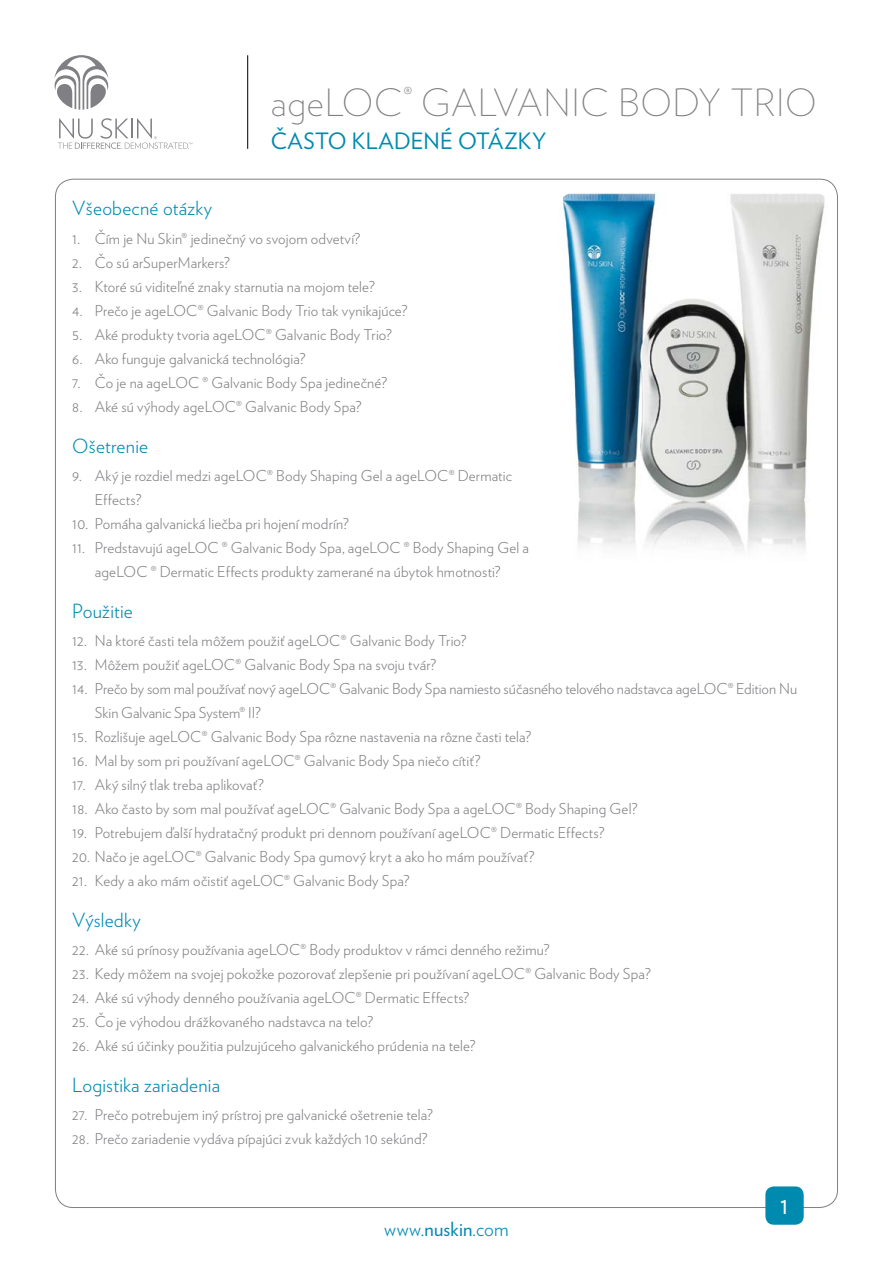
<style>
.page{position:relative;width:893px;height:1263px;background:#fff}
.page>*{position:absolute;margin:0;border:0;box-sizing:border-box;transform-origin:0 0}
.t1{font:200 37.5px "Verlag";letter-spacing:.01em;color:#807f83}
.t2{font:24px "Verlag";color:#fff}
.t3{font:22.5px "Verlag";letter-spacing:.01em;color:#008ab0}
.t4{font:300 19.5px "Verlag";letter-spacing:.01em;color:#008ab0}
.t5{font:300 15px/24px "Verlag";letter-spacing:.01em;color:#807f83}
.s1{font-weight:400}
</style>
<div class="page">
<svg style="left:58px;top:118px;width:134px;height:31px"></svg>
<svg style="left:54px;top:55px;width:55px;height:55px"></svg>
<hr style="left:247px;top:55px;width:1px;height:94px;background:#000">
<div style="left:765px;top:1186px;width:39px;height:39px;background:#008ab0;border-radius:9px"></div>
<img style="left:559px;top:192px;width:266px;height:359px">
<h1 class="t1" style="left:271px;top:75px;width:543px">AGELOC<sup>®</sup> GALVANIC BODY TRIO</h1>
<h3 class="t3" style="left:271px;top:124px;width:277px">ČASTO KLADENÉ OTÁZKY</h3>
<h3 class="t4" style="left:72px;top:194px;width:141px">Všeobecné otázky</h3>
<p class="t5" style="left:72px;top:225px;width:289px">1. Čím je Nu Skin® jedinečný vo svojom odvetví?</p>
<p class="t5" style="left:72px;top:249px;width:159px">2. Čo sú arSuperMarkers?</p>
<p class="t5" style="left:72px;top:273px;width:304px">3. Ktoré sú viditeľné znaky starnutia na mojom tele?</p>
<p class="t5" style="left:72px;top:297px;width:337px">4. Prečo je ageLOC® Galvanic Body Trio tak vynikajúce?</p>
<p class="t5" style="left:72px;top:321px;width:321px">5. Aké produkty tvoria ageLOC® Galvanic Body Trio?</p>
<p class="t5" style="left:72px;top:345px;width:235px">6. Ako funguje galvanická technológia?</p>
<p class="t5" style="left:72px;top:369px;width:316px">7. Čo je na ageLOC ® Galvanic Body Spa jedinečné?</p>
<p class="t5" style="left:72px;top:393px;width:291px">8. Aké sú výhody ageLOC® Galvanic Body Spa?</p>
<h3 class="t4" style="left:72px;top:431px;width:77px">Ošetrenie</h3>
<p class="t5" style="left:95px;top:462px;width:419px;text-indent:-22px">9. Aký je rozdiel medzi ageLOC® Body Shaping Gel a ageLOC® Dermatic<br>Effects?</p>
<p class="t5" style="left:72px;top:510px;width:278px">10. Pomáha galvanická liečba pri hojení modrín?</p>
<p class="t5" style="left:72px;top:534px;width:458px;text-align:center">11. Predstavujú ageLOC ® Galvanic Body Spa, ageLOC ® Body Shaping Gel a ageLOC ® Dermatic Effects produkty zamerané na úbytok hmotnosti?</p>
<h3 class="t4" style="left:72px;top:596px;width:62px">Použitie</h3>
<p class="t5" style="left:72px;top:627px;width:396px">12. Na ktoré časti tela môžem použiť ageLOC® Galvanic Body Trio?</p>
<p class="t5" style="left:72px;top:651px;width:365px">13. Môžem použiť ageLOC® Galvanic Body Spa na svoju tvár?</p>
<p class="t5" style="left:95px;top:675px;width:704px;text-indent:-22px">14. Prečo by som mal používať nový ageLOC® Galvanic Body Spa namiesto súčasného telového nadstavca ageLOC® Edition Nu<br>Skin Galvanic Spa System® II?</p>
<p class="t5" style="left:72px;top:723px;width:460px">15. Rozlišuje ageLOC® Galvanic Body Spa rôzne nastavenia na rôzne časti tela?</p>
<p class="t5" style="left:72px;top:747px;width:410px">16. Mal by som pri používaní ageLOC® Galvanic Body Spa niečo cítiť?</p>
<p class="t5" style="left:72px;top:771px;width:193px">17. Aký silný tlak treba aplikovať?</p>
<p class="t5" style="left:72px;top:795px;width:567px">18. Ako často by som mal používať ageLOC® Galvanic Body Spa a ageLOC® Body Shaping Gel?</p>
<p class="t5" style="left:72px;top:819px;width:534px">19. Potrebujem ďalší hydratačný produkt pri dennom používaní ageLOC® Dermatic Effects?</p>
<p class="t5" style="left:72px;top:843px;width:464px">20. Načo je ageLOC® Galvanic Body Spa gumový kryt a ako ho mám používať?</p>
<p class="t5" style="left:72px;top:867px;width:339px">21. Kedy a ako mám očistiť ageLOC® Galvanic Body Spa?</p>
<h3 class="t4" style="left:72px;top:905px;width:70px">Výsledky</h3>
<p class="t5" style="left:72px;top:936px;width:479px">22. Aké sú prínosy používania ageLOC® Body produktov v rámci denného režimu?</p>
<p class="t5" style="left:72px;top:960px;width:580px">23. Kedy môžem na svojej pokožke pozorovať zlepšenie pri používaní ageLOC® Galvanic Body Spa?</p>
<p class="t5" style="left:72px;top:984px;width:398px">24. Aké sú výhody denného používania ageLOC® Dermatic Effects?</p>
<p class="t5" style="left:72px;top:1008px;width:302px">25. Čo je výhodou drážkovaného nadstavca na telo?</p>
<p class="t5" style="left:72px;top:1032px;width:405px">26. Aké sú účinky použitia pulzujúceho galvanického prúdenia na tele?</p>
<h3 class="t4" style="left:72px;top:1070px;width:149px">Logistika zariadenia</h3>
<p class="t5" style="left:72px;top:1102px;width:362px">27. Prečo potrebujem iný prístroj pre galvanické ošetrenie tela?</p>
<p class="t5" style="left:72px;top:1126px;width:357px">28. Prečo zariadenie vydáva pípajúci zvuk každých 10 sekúnd?</p>
<h3 class="t4" style="left:384px;top:1215px;width:126px">www.<span class="s1">NUSKIN</span>.com</h3>
<h2 class="t2" style="left:780px;top:1187px;width:10px">1</h2>
</div>
